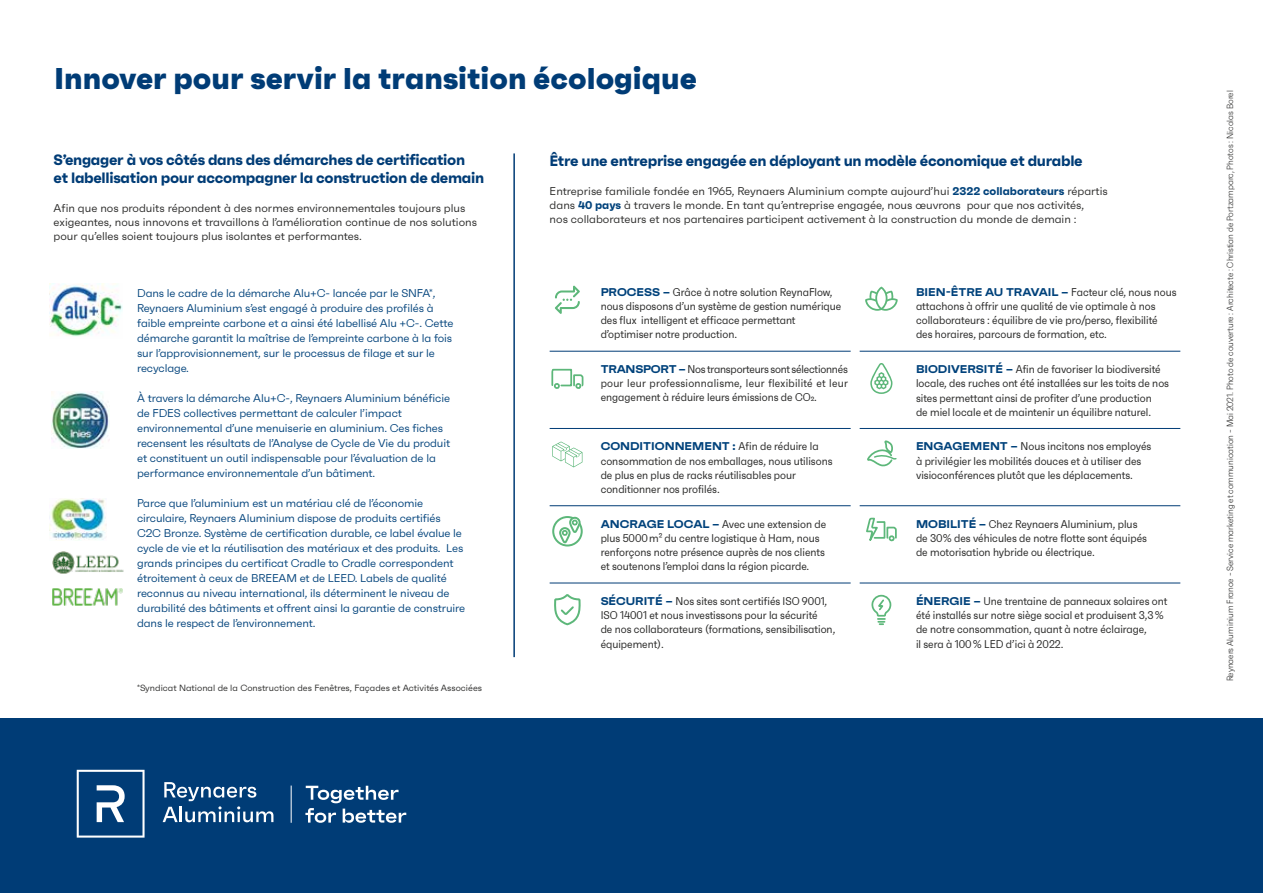
<style>
.page{position:relative;width:1263px;height:893px;background:#fff}
.page>*{position:absolute;margin:0;border:0;box-sizing:border-box;transform-origin:0 0}
.t1{font:800 30px "Faktum";color:#003c76}
.t2{font:700 15px/18px "Faktum";letter-spacing:-.02em;color:#003c76}
.t3{font:11.25px/14.2px "Faktum Con";color:#282827}
.t4{font:11.25px/15px "Faktum";letter-spacing:-.01em;color:#00427b}
.t5{font:11.25px/14.2px "Faktum";color:#282827}
.t6{font:700 expanded 11.25px "Faktum";color:#00427b}
.t7{font:300 9px "Faktum Con";color:#282827}
.t8{font:9px "Faktum";color:#282827}
.s1{font-weight:700;color:#00427b}
.s2{font-family:"Faktum";font-weight:700;font-stretch:expanded;color:#00427b}
.s3{font-family:"Faktum";font-weight:700;color:#00427b}
.s4{font-stretch:normal}
.s5{font-family:"Faktum Con";font-weight:400;font-stretch:normal;color:#282827}
</style>
<div class="page">
<img style="left:50px;top:284px;width:72px;height:53px">
<img style="left:52px;top:392px;width:57px;height:57px">
<img style="left:50px;top:498px;width:57px;height:43px">
<img style="left:53px;top:551px;width:71px;height:23px">
<img style="left:53px;top:589px;width:69px;height:17px">
<div style="left:0;top:719px;width:1263px;height:174px;background:#003c76"></div>
<svg style="left:163px;top:782px;width:110px;height:40px"></svg>
<svg style="left:77px;top:770px;width:68px;height:68px"></svg>
<svg style="left:305px;top:786px;width:101px;height:37px"></svg>
<hr style="left:291px;top:785px;width:1px;height:38px;background:#fff">
<hr style="left:550px;top:351px;width:315px;height:1px;background:#003c76">
<hr style="left:865px;top:351px;width:315px;height:1px;background:#003c76">
<hr style="left:550px;top:428px;width:315px;height:1px;background:#003c76">
<hr style="left:865px;top:428px;width:315px;height:1px;background:#003c76">
<hr style="left:550px;top:505px;width:315px;height:1px;background:#003c76">
<hr style="left:865px;top:505px;width:315px;height:1px;background:#003c76">
<hr style="left:550px;top:583px;width:315px;height:1px;background:#003c76">
<hr style="left:865px;top:583px;width:315px;height:1px;background:#003c76">
<div style="left:851px;top:279px;width:9px;height:382px;background:#fff"></div>
<svg style="left:555px;top:286px;width:25px;height:28px"></svg>
<svg style="left:551px;top:368px;width:33px;height:21px"></svg>
<svg style="left:552px;top:442px;width:30px;height:25px"></svg>
<svg style="left:552px;top:516px;width:31px;height:31px"></svg>
<svg style="left:554px;top:594px;width:27px;height:32px"></svg>
<svg style="left:865px;top:287px;width:33px;height:24px"></svg>
<svg style="left:870px;top:363px;width:22px;height:31px"></svg>
<svg style="left:867px;top:440px;width:30px;height:27px"></svg>
<svg style="left:866px;top:517px;width:31px;height:25px"></svg>
<svg style="left:871px;top:594px;width:21px;height:31px"></svg>
<hr style="left:513px;top:153px;width:2px;height:504px;background:#003c76">
<h1 class="t1" style="left:54px;top:58px;width:644px">Innover pour servir la transition écologique</h1>
<h2 class="t2" style="left:54px;top:151px;width:432px">S’engager à vos côtés dans des démarches de certification<br>et labellisation pour accompagner la construction de demain</h2>
<p class="t5" style="left:54px;top:201px;width:425px">Afin que nos produits répondent à des normes environnementales toujours plus exigeantes, nous innovons et travaillons à l’amélioration continue de nos solutions pour qu’elles soient toujours plus isolantes et performantes.</p>
<p class="t4" style="left:137px;top:286px;width:318px">Dans le cadre de la démarche Alu+C- lancée par le SNFA*, Reynaers Aluminium s’est engagé à produire des profilés à faible empreinte carbone et a ainsi été labellisé Alu +C-. Cette démarche garantit la maîtrise de l’empreinte carbone à la fois sur l’approvisionnement, sur le processus de filage et sur le recyclage.</p>
<p class="t4" style="left:137px;top:391px;width:314px">À travers la démarche Alu+C-, Reynaers Aluminium bénéficie de FDES collectives permettant de calculer l’impact environnemental d’une menuiserie en aluminium. Ces fiches recensent les résultats de l’Analyse de Cycle de Vie du produit et constituent un outil indispensable pour l’évaluation de la performance environnementale d’un bâtiment.</p>
<p class="t4" style="left:137px;top:496px;width:330px">Parce que l’aluminium est un matériau clé de l’économie circulaire, Reynaers Aluminium dispose de produits certifiés C2C Bronze. Système de certification durable, ce label évalue le cycle de vie et la réutilisation des matériaux et des produits. Les grands principes du certificat Cradle to Cradle correspondent étroitement à ceux de BREEAM et de LEED. Labels de qualité reconnus au niveau international, ils déterminent le niveau de durabilité des bâtiments et offrent ainsi la garantie de construire dans le respect de l’environnement.</p>
<p class="t8" style="left:137px;top:683px;width:346px">*Syndicat National de la Construction des Fenêtres, Façades et Activités Associées</p>
<h2 class="t2" style="left:550px;top:152px;width:535px">Être une entreprise engagée en déployant un modèle économique et durable</h2>
<p class="t5" style="left:550px;top:184px;width:560px">Entreprise familiale fondée en 1965, Reynaers Aluminium compte aujourd’hui <span class="s1">2322 collaborateurs</span> répartis dans <span class="s1">40 pays</span> à travers le monde. En tant qu’entreprise engagée, nous œuvrons pour que nos activités,<br>nos collaborateurs et nos partenaires participent activement à la construction du monde de demain :</p>
<p class="t3" style="left:601px;top:285px;width:242px"><span class="s2">PROCESS</span> <span class="s3">–</span> Grâce à notre solution ReynaFlow, nous disposons d’un système de gestion numérique des flux intelligent et efficace permettant d’optimiser notre production.</p>
<p class="t3" style="left:916px;top:285px;width:262px"><span class="s2">BIEN-ÊTRE AU TRAVAIL</span> <span class="s3">–</span> Facteur clé, nous nous attachons à offrir une qualité de vie optimale à nos collaborateurs : équilibre de vie pro/perso, flexibilité des horaires, parcours de formation, etc.</p>
<p class="t3" style="left:601px;top:362px;width:249px;text-align:justify"><span class="s2">TRANSPORT</span> <span class="s3">–</span> Nos transporteurs sont sélectionnés pour leur professionnalisme, leur flexibilité et leur engagement à réduire leurs émissions de CO2.</p>
<p class="t3" style="left:916px;top:362px;width:255px"><span class="s2">BIODIVERSITÉ</span> <span class="s3">–</span> Afin de favoriser la biodiversité locale, des ruches ont été installées sur les toits de nos sites permettant ainsi de profiter d’une production<br>de miel locale et de maintenir un équilibre naturel.</p>
<p class="t6" style="left:601px;top:439px;width:219px">CONDITIONNEMENT <span class="s4">:</span> <span class="s5">Afin de réduire la</span></p>
<p class="t3" style="left:601px;top:453px;width:233px">consommation de nos emballages, nous utilisons de plus en plus de racks réutilisables pour conditionner nos profilés.</p>
<p class="t3" style="left:916px;top:439px;width:237px"><span class="s2">ENGAGEMENT</span> <span class="s3">–</span> Nous incitons nos employés à privilégier les mobilités douces et à utiliser des visioconférences plutôt que les déplacements.</p>
<p class="t3" style="left:601px;top:516px;width:227px"><span class="s2">ANCRAGE LOCAL</span> <span class="s3">–</span> Avec une extension de plus 5000 m² du centre logistique à Ham, nous renforçons notre présence auprès de nos clients et soutenons l’emploi dans la région picarde.</p>
<p class="t3" style="left:916px;top:516px;width:232px"><span class="s2">MOBILITÉ</span> <span class="s3">–</span> Chez Reynaers Aluminium, plus de 30% des véhicules de notre flotte sont équipés de motorisation hybride ou électrique.</p>
<p class="t3" style="left:601px;top:594px;width:236px"><span class="s2">SÉCURITÉ</span> <span class="s3">–</span> Nos sites sont certifiés ISO 9001, ISO 14001 et nous investissons pour la sécurité<br>de nos collaborateurs (formations, sensibilisation, équipement).</p>
<p class="t3" style="left:916px;top:594px;width:253px"><span class="s2">ÉNERGIE</span> <span class="s3">–</span> Une trentaine de panneaux solaires ont été installés sur notre siège social et produisent 3,3 % de notre consommation, quant à notre éclairage,<br>il sera à 100 % LED d’ici à 2022.</p>
<p class="t7" style="left:1225px;top:681px;width:592px;rotate:-90deg">Reynaers Aluminium France - Service marketing et communication - Mai 2021. Photo de couverture : Architecte : Christian de Portzamparc, Photos : Nicolas Borel</p>
</div>
